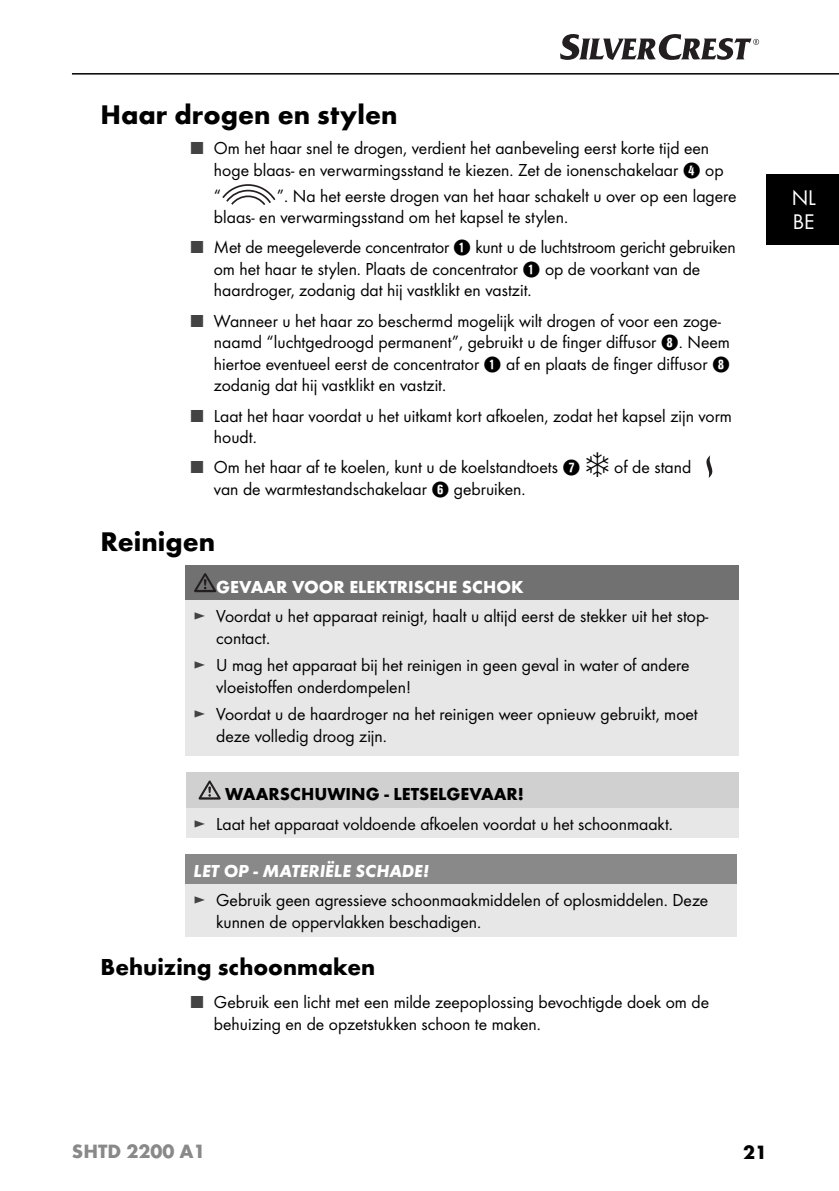
<style>
.page{position:relative;width:839px;height:1191px;background:#fff}
.page>*{position:absolute;margin:0;border:0;box-sizing:border-box;transform-origin:0 0}
.t1{font:700 28px "Futura";color:#000}
.t2{font:700 24px "Futura";color:#000}
.t3{font:22px/24px "Futura Boo";color:#fff}
.t4{font:700 20px "Futura";color:#898989}
.t5{font:700 20px "Futura";color:#000}
.t6{font:18px/21.6px "Futura Boo";color:#000}
.t7{font:700 18px "Futura";color:#fff}
.t8{font:700 18px "Futura";color:#000}
.t9{font:italic 700 18px "Futura";color:#fff}
.s1{color:#434343}
.s2{font-family:"Hako PI Nummern"}
</style>
<div class="page">
<hr style="left:72px;top:73px;width:767px;height:2px;background:#000">
<svg style="left:560px;top:34px;width:199px;height:26px"></svg>
<div style="left:767px;top:174px;width:72px;height:71px;background:#000"></div>
<svg style="left:222px;top:184px;width:54px;height:21px"></svg>
<svg style="left:706px;top:455px;width:6px;height:23px"></svg>
<div style="left:186px;top:565px;width:553px;height:36px;background:#717171"></div>
<div style="left:186px;top:601px;width:553px;height:155px;background:#e7e7e7"></div>
<svg style="left:194px;top:573px;width:22px;height:19px"></svg>
<div style="left:186px;top:772px;width:552px;height:36px;background:#d0d0d0"></div>
<div style="left:186px;top:808px;width:552px;height:30px;background:#e7e7e7"></div>
<svg style="left:199px;top:780px;width:22px;height:19px"></svg>
<div style="left:186px;top:854px;width:551px;height:30px;background:#898989"></div>
<div style="left:186px;top:884px;width:551px;height:53px;background:#e7e7e7"></div>
<h1 class="t1" style="left:101px;top:104px;width:298px">Haar drogen en stylen</h1>
<p class="t6" style="left:214px;top:138px;width:511px;text-indent:-23px"><span class="s1">■</span> Om het haar snel te drogen, verdient het aanbeveling eerst korte tijd een hoge blaas- en verwarmingsstand te kiezen. Zet de ionenschakelaar <span class="s2">4</span> op</p>
<p class="t6" style="left:214px;top:186px;width:9px">“</p>
<p class="t6" style="left:214px;top:186px;width:524px;text-indent:63px">”. Na het eerste drogen van het haar schakelt u over op een lagere blaas- en verwarmingsstand om het kapsel te stylen.</p>
<p class="t6" style="left:214px;top:237px;width:523px;text-indent:-23px"><span class="s1">■</span> Met de meegeleverde concentrator <span class="s2">1</span> kunt u de luchtstroom gericht gebruiken om het haar te stylen. Plaats de concentrator <span class="s2">1</span> op de voorkant van de haardroger, zodanig dat hij vastklikt en vastzit.</p>
<p class="t6" style="left:214px;top:311px;width:518px;text-indent:-23px"><span class="s1">■</span> Wanneer u het haar zo beschermd mogelijk wilt drogen of voor een zoge&shy;naamd “luchtgedroogd permanent”, gebruikt u de finger diffusor <span class="s2">8</span>. Neem hiertoe eventueel eerst de concentrator <span class="s2">1</span> af en plaats de finger diffusor <span class="s2">8 </span>zodanig dat hij vastklikt en vastzit.</p>
<p class="t6" style="left:214px;top:406px;width:519px;text-indent:-23px"><span class="s1">■</span> Laat het haar voordat u het uitkamt kort afkoelen, zodat het kapsel zijn vorm houdt.</p>
<p class="t6" style="left:214px;top:457px;width:479px;text-indent:-23px"><span class="s1">■</span> Om het haar af te koelen, kunt u de koelstandtoets <span class="s2">7</span> ❄ of de stand van de warmtestandschakelaar <span class="s2">6</span> gebruiken.</p>
<h1 class="t1" style="left:101px;top:531px;width:116px">Reinigen</h1>
<p class="t7" style="left:216px;top:579px;width:309px">GEVAAR VOOR ELEKTRISCHE SCHOK</p>
<p class="t6" style="left:216px;top:606px;width:494px;text-indent:-23px"><span class="s1">►</span> Voordat u het apparaat reinigt, haalt u altijd eerst de stekker uit het stop&shy;contact.</p>
<p class="t6" style="left:216px;top:655px;width:475px;text-indent:-23px"><span class="s1">►</span> U mag het apparaat bij het reinigen in geen geval in water of andere vloeistoffen onderdompelen!</p>
<p class="t6" style="left:216px;top:704px;width:483px;text-indent:-23px"><span class="s1">►</span> Voordat u de haardroger na het reinigen weer opnieuw gebruikt, moet deze volledig droog zijn.</p>
<p class="t8" style="left:225px;top:787px;width:300px">WAARSCHUWING - LETSELGEVAAR!</p>
<p class="t6" style="left:194px;top:814px;width:481px"><span class="s1">►</span> Laat het apparaat voldoende afkoelen voordat u het schoonmaakt.</p>
<p class="t9" style="left:194px;top:863px;width:237px">LET OP - MATERIËLE SCHADE!</p>
<p class="t6" style="left:216px;top:890px;width:493px;text-indent:-23px"><span class="s1">►</span> Gebruik geen agressieve schoonmaakmiddelen of oplosmiddelen. Deze kunnen de oppervlakken beschadigen.</p>
<h2 class="t2" style="left:101px;top:957px;width:276px">Behuizing schoonmaken</h2>
<p class="t6" style="left:214px;top:992px;width:497px;text-indent:-23px"><span class="s1">■</span> Gebruik een licht met een milde zeepoplossing bevochtigde doek om de behuizing en de opzetstukken schoon te maken.</p>
<p class="t3" style="left:792px;top:187px;width:26px">NL<br>BE</p>
<p class="t4" style="left:72px;top:1143px;width:135px">SHTD 2200 A1</p>
<p class="t5" style="left:743px;top:1144px;width:25px">21</p>
</div>
